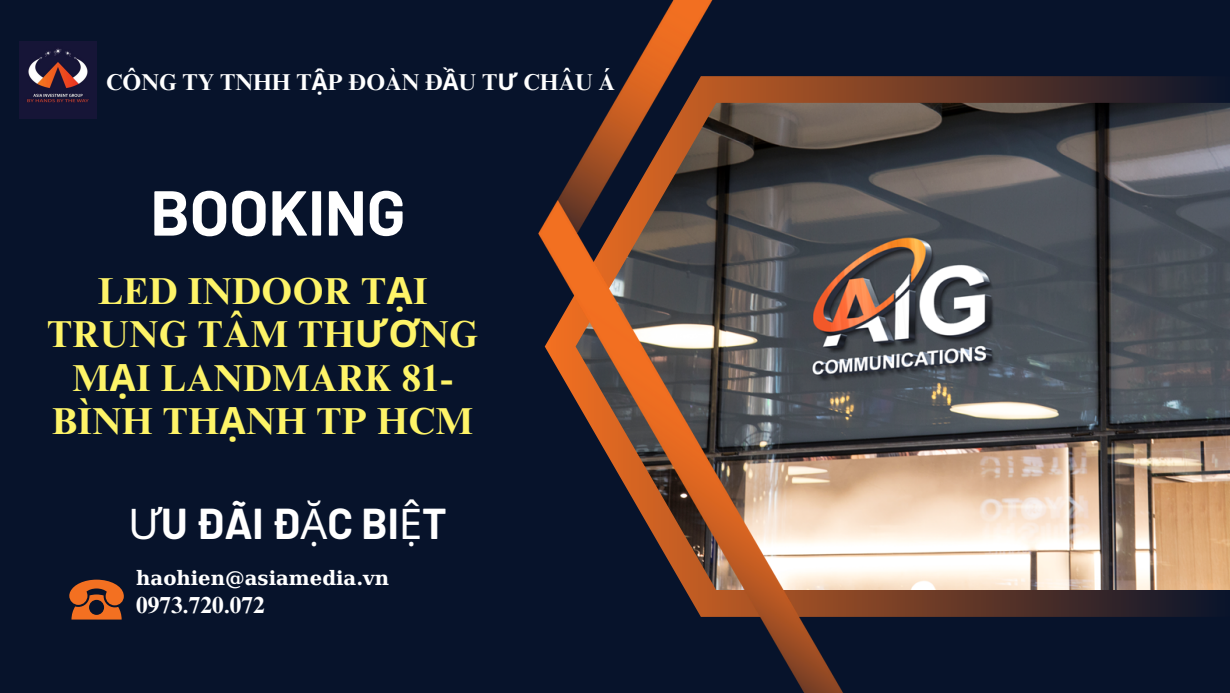
<style>
.page{position:relative;width:1230px;height:693px;background:#07132b}
.page>*{position:absolute;margin:0;border:0;box-sizing:border-box;transform-origin:0 0}
.t1{font:700 63.4px "Barlow";color:#fff}
.t2{font:700 42.2px "Barlow";color:#fff}
.t3{font:700 37.5px/43.5px "Times NRMT Pro";letter-spacing:.01em;color:#fef468;text-align:center}
.t4{font:700 23.2px "Times NRMT Pro";color:#fff}
.t5{font:700 22.9px "Times NRMT Pro";color:#fff}
.t6{font:700 19.7px "DejaVu Serif";color:#fff}
.s1{font-family:"Noto Sans"}
.s2{font-family:"Noto Sans";font-weight:400}
</style>
<div class="page">
<svg style="left:69px;top:580px;width:55px;height:39px"></svg>
<svg style="left:862px;top:76px;width:350px;height:541px;background:#4a2d28"></svg>
<img style="left:862px;top:103px;width:368px;height:487px">
<img style="left:538px;top:0;width:324px;height:693px">
<img style="left:20px;top:42px;width:76px;height:76px">
<p class="t5" style="left:106px;top:73px;width:511px">CÔNG TY TNHH T<span class="s1">Ậ</span>P ĐOÀN Đ<span class="s1">Ầ</span>U T<span class="s1">Ư</span> CHÂU Á</p>
<p class="t1" style="left:150px;top:172px;width:256px">BOOKING</p>
<p class="t3" style="left:47px;top:274px;width:432px">LED INDOOR T<span class="s1">Ạ</span>I<br>TRUNG TÂM TH<span class="s1">ƯƠ</span>NG<br>M<span class="s1">Ạ</span>I LANDMARK 81-<br>BÌNH TH<span class="s1">Ạ</span>NH TP HCM</p>
<p class="t2" style="left:128px;top:496px;width:320px"><span class="s2">Ư</span>U ĐÃI Đ<span class="s2">Ặ</span>C BI<span class="s2">Ệ</span>T</p>
<p class="t6" style="left:136px;top:567px;width:254px">haohien@asiamedia.vn</p>
<p class="t4" style="left:136px;top:597px;width:130px">0973.720.072</p>
</div>
